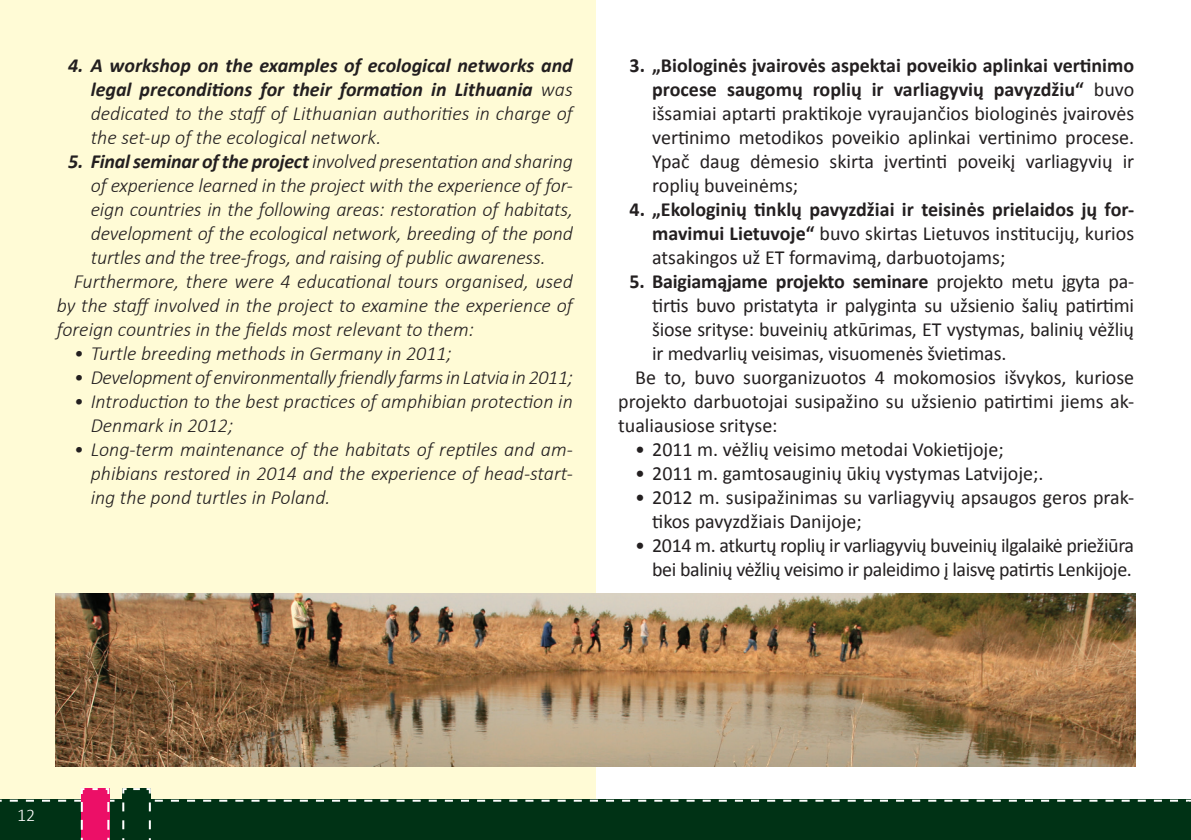
<style>
.page{position:relative;width:1191px;height:840px;background:#fff}
.page>*{position:absolute;margin:0;border:0;box-sizing:border-box;transform-origin:0 0}
.t1{font:20px/24px "Calibri";letter-spacing:-.005em;color:#231f20;text-align:justify}
.t2{font:italic 300 20px/24px "Calibri";letter-spacing:-.01em;color:#231f20}
.t3{font:italic 700 20px/24px "Calibri";color:#231f20;text-align:justify}
.t4{font:700 20px "Calibri";letter-spacing:-.01em;color:#231f20}
.t5{font:300 18px "Calibri";color:#fff}
.s1{font-weight:300}
.s2{font-weight:700}
.s3{font-weight:400}
</style>
<div class="page">
<div style="left:0;top:0;width:595px;height:839px;background:#fffbd6"></div>
<svg style="left:0;top:786px;width:1191px;height:53px"></svg>
<img style="left:55px;top:593px;width:1080px;height:172px">
<p class="t3" style="left:91px;top:53px;width:483px;text-indent:-23px">4. A workshop on the examples of ecological networks and legal preconditions for their formation in Lithuania <span class="s1">was dedicated to the staff of Lithuanian authorities in charge of the set-up of the ecological network.</span></p>
<p class="t2" style="left:68px;top:149px;width:506px"><span class="s2">5. Final seminar of the project</span> involved presentation and sharing</p>
<p class="t2" style="left:91px;top:173px;width:483px">of experience learned in the project with the experience of for-</p>
<p class="t2" style="left:91px;top:197px;width:484px">eign countries in the following areas: restoration of habitats,</p>
<p class="t2" style="left:91px;top:221px;width:484px">development of the ecological network, breeding of the pond</p>
<p class="t2" style="left:91px;top:245px;width:456px">turtles and the tree-frogs, and raising of public awareness.</p>
<p class="t2" style="left:74px;top:269px;width:500px">Furthermore, there were 4 educational tours organised, used</p>
<p class="t2" style="left:57px;top:293px;width:517px">by the staff involved in the project to examine the experience of</p>
<p class="t2" style="left:57px;top:317px;width:419px">foreign countries in the fields most relevant to them:</p>
<p class="t2" style="left:74px;top:341px;width:380px">• Turtle breeding methods in Germany in 2011;</p>
<p class="t2" style="left:74px;top:365px;width:501px">• Development of environmentally friendly farms in Latvia in 2011;</p>
<p class="t2" style="left:91px;top:389px;width:483px;text-indent:-17px">• Introduction to the best practices of amphibian protection in<br>Denmark in 2012;</p>
<p class="t2" style="left:91px;top:437px;width:483px;text-align:justify;text-indent:-17px">• Long-term maintenance of the habitats of reptiles and am&shy;phibians restored in 2014 and the experience of head-start&shy;ing the pond turtles in Poland.</p>
<p class="t1" style="left:652px;top:53px;width:483px;text-indent:-23px"><span class="s2">3. „Biologinės įvairovės aspektai poveikio aplinkai vertinimo procese saugomų roplių ir varliagyvių pavyzdžiu“</span> buvo išsamiai aptarti praktikoje vyraujančios biologinės įvairovės vertinimo metodikos poveikio aplinkai vertinimo procese.<br>Ypač daug dėmesio skirta įvertinti poveikį varliagyvių ir roplių buveinėms;</p>
<p class="t1" style="left:652px;top:197px;width:483px;text-indent:-23px"><span class="s2">4. „Ekologinių tinklų pavyzdžiai ir teisinės prielaidos jų for&shy;mavimui Lietuvoje“</span> buvo skirtas Lietuvos institucijų, kurios atsakingos už ET formavimą, darbuotojams;</p>
<p class="t4" style="left:629px;top:268px;width:506px">5. Baigiamąjame projekto seminare <span class="s3">projekto metu įgyta pa-</span></p>
<p class="t1" style="left:652px;top:293px;width:483px">tirtis buvo pristatyta ir palyginta su užsienio šalių patirtimi</p>
<p class="t1" style="left:652px;top:317px;width:483px">šiose srityse: buveinių atkūrimas, ET vystymas, balinių vėžlių</p>
<p class="t1" style="left:652px;top:341px;width:356px">ir medvarlių veisimas, visuomenės švietimas.</p>
<p class="t1" style="left:635px;top:365px;width:500px">Be to, buvo suorganizuotos 4 mokomosios išvykos, kuriose</p>
<p class="t1" style="left:618px;top:389px;width:517px">projekto darbuotojai susipažino su užsienio patirtimi jiems ak-</p>
<p class="t1" style="left:618px;top:413px;width:161px">tualiausiose srityse:</p>
<p class="t1" style="left:635px;top:437px;width:370px">• 2011 m. vėžlių veisimo metodai Vokietijoje;</p>
<p class="t1" style="left:635px;top:461px;width:410px">• 2011 m. gamtosauginių ūkių vystymas Latvijoje;.</p>
<p class="t1" style="left:652px;top:485px;width:483px;text-indent:-17px">• 2012 m. susipažinimas su varliagyvių apsaugos geros prak&shy;tikos pavyzdžiais Danijoje;</p>
<p class="t1" style="left:635px;top:533px;width:500px;text-align:right">• 2014 m. atkurtų roplių ir varliagyvių buveinių ilgalaikė priežiūra bei balinių vėžlių veisimo ir paleidimo į laisvę patirtis Lenkijoje.</p>
<p class="t5" style="left:17px;top:803px;width:20px">12</p>
</div>
